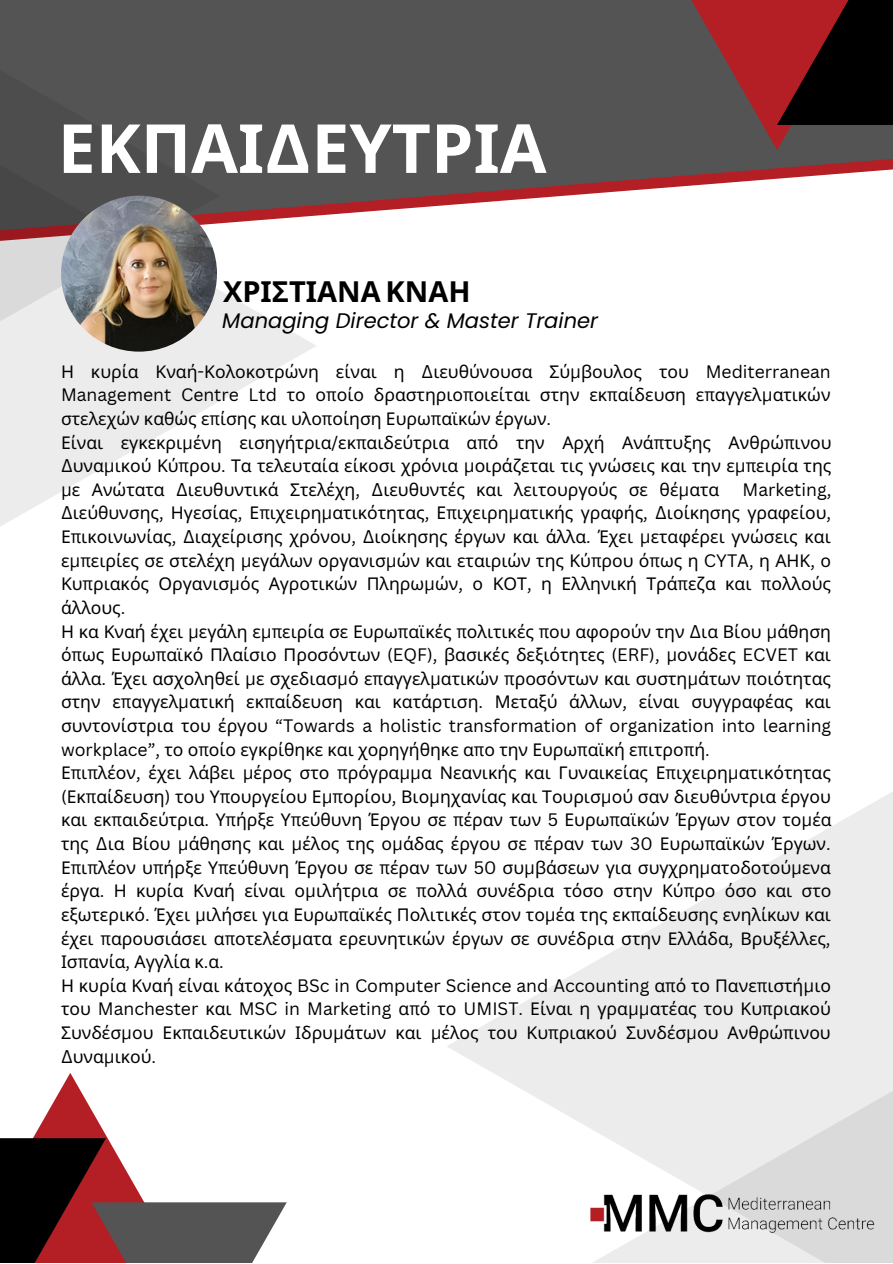
<style>
.page{position:relative;width:893px;height:1264px;background:#fff}
.page>*{position:absolute;margin:0;border:0;box-sizing:border-box;transform-origin:0 0}
.t1{font:700 67.8px "Noto Sans";color:#fff}
.t2{font:700 28.95px "Noto Sans";color:#000}
.t3{font:italic 21px "Poppins";color:#000}
.t4{font:17.55px/23.5px "Noto Sans";color:#000}
.t5{font:17.55px "Canva Sans";color:#000}
.s1{font-family:"Canva Sans"}
.s2{font-family:"Noto Sans"}
</style>
<div class="page">
<svg style="left:220px;top:0;width:672px;height:216px;fill:#545454"></svg>
<svg style="left:0;top:79px;width:317px;height:447px"></svg>
<svg style="left:0;top:0;width:220px;height:463px;fill:#545454"></svg>
<img style="left:61px;top:196px;width:156px;height:155px;border-radius:50%">
<svg style="left:447px;top:792px;width:445px;height:329px"></svg>
<div style="left:587px;top:875px;width:305px;height:387px;background:linear-gradient(to bottom,#f6f6f6,#d5d5d5)"></div>
<svg style="left:33px;top:1073px;width:111px;height:129px"></svg>
<svg style="left:0;top:1138px;width:106px;height:124px;fill:#000"></svg>
<svg style="left:91px;top:1202px;width:196px;height:60px;fill:#545454"></svg>
<svg style="left:629px;top:0;width:263px;height:150px;fill:#545454"></svg>
<svg style="left:777px;top:0;width:115px;height:125px;fill:#000"></svg>
<img style="left:577px;top:1082px;width:308px;height:180px">
<h1 class="t1" style="left:58px;top:100px;width:490px">ΕΚΠΑΙ<span class="s1">Δ</span>ΕΥΤΡΙΑ</h1>
<h2 class="t2" style="left:223px;top:271px;width:249px">ΧΡΙΣΤΙΑΝΑ ΚΝΑΗ</h2>
<p class="t3" style="left:222px;top:306px;width:377px">Managing Director &amp; Master Trainer</p>
<p class="t4" style="left:61px;top:359px;width:772px">Η κυρία Κναή<span class="s1">-</span>Κολοκοτρώνη είναι η <span class="s1">Δ</span>ιευθύνουσα Σύ<span class="s1">μ</span>βουλος του <span class="s1">Mediterranean Management Centre Ltd</span> το ο<span class="s1">π</span>οίο δραστηριο<span class="s1">π</span>οιείται στην εκ<span class="s1">π</span>αίδευση ε<span class="s1">π</span>αγγελ<span class="s1">μ</span>ατικών στελεχών καθώς ε<span class="s1">π</span>ίσης και υλο<span class="s1">π</span>οίηση Ευρω<span class="s1">π</span>αϊκών έργων<span class="s1">.<br></span>Είναι εγκεκρι<span class="s1">μ</span>ένη εισηγήτρια<span class="s1">/</span>εκ<span class="s1">π</span>αιδεύτρια α<span class="s1">π</span>ό την Αρχή Ανά<span class="s1">π</span>τυξης Ανθρώ<span class="s1">π</span>ινου <span class="s1">Δ</span>υνα<span class="s1">μ</span>ικού Κύ<span class="s1">π</span>ρου<span class="s1">.</span> Τα τελευταία είκοσι χρόνια <span class="s1">μ</span>οιράζεται τις γνώσεις και την ε<span class="s1">μπ</span>ειρία της <span class="s1">μ</span>ε Ανώτατα <span class="s1">Δ</span>ιευθυντικά Στελέχη<span class="s1">, Δ</span>ιευθυντές και λειτουργούς σε θέ<span class="s1">μ</span>ατα</p>
<p class="t5" style="left:742px;top:477px;width:90px">Marketing,</p>
<p class="t4" style="left:61px;top:501px;width:771px"><span class="s1">Δ</span>ιεύθυνσης<span class="s1">,</span> Ηγεσίας<span class="s1">,</span> Ε<span class="s1">π</span>ιχειρη<span class="s1">μ</span>ατικότητας<span class="s1">,</span> Ε<span class="s1">π</span>ιχειρη<span class="s1">μ</span>ατικής γραφής<span class="s1">, Δ</span>ιοίκησης γραφείου<span class="s1">, </span>Ε<span class="s1">π</span>ικοινωνίας<span class="s1">, Δ</span>ιαχείρισης χρόνου<span class="s1">, Δ</span>ιοίκησης έργων και άλλα<span class="s1">.</span> Έχει <span class="s1">μ</span>εταφέρει γνώσεις και ε<span class="s1">μπ</span>ειρίες σε στελέχη <span class="s1">μ</span>εγάλων οργανισ<span class="s1">μ</span>ών και εταιριών της Κύ<span class="s1">π</span>ρου ό<span class="s1">π</span>ως η <span class="s1">CYTA,</span> η ΑΗΚ<span class="s1">,</span> ο Κυ<span class="s1">π</span>ριακός Οργανισ<span class="s1">μ</span>ός Αγροτικών Πληρω<span class="s1">μ</span>ών<span class="s1">,</span> ο ΚΟΤ<span class="s1">,</span> η Ελληνική Τρά<span class="s1">π</span>εζα και <span class="s1">π</span>ολλούς άλλους<span class="s1">.<br></span>Η κα Κναή έχει <span class="s1">μ</span>εγάλη ε<span class="s1">μπ</span>ειρία σε Ευρω<span class="s1">π</span>αϊκές <span class="s1">π</span>ολιτικές <span class="s1">π</span>ου αφορούν την <span class="s1">Δ</span>ια Βίου <span class="s1">μ</span>άθηση ό<span class="s1">π</span>ως Ευρω<span class="s1">π</span>αϊκό Πλαίσιο Προσόντων <span class="s1">(EQF),</span> βασικές δεξιότητες <span class="s1">(ERF), μ</span>ονάδες <span class="s1">ECVET</span> και άλλα<span class="s1">.</span> Έχει ασχοληθεί <span class="s1">μ</span>ε σχεδιασ<span class="s1">μ</span>ό ε<span class="s1">π</span>αγγελ<span class="s1">μ</span>ατικών <span class="s1">π</span>ροσόντων και συστη<span class="s1">μ</span>άτων <span class="s1">π</span>οιότητας στην ε<span class="s1">π</span>αγγελ<span class="s1">μ</span>ατική εκ<span class="s1">π</span>αίδευση και κατάρτιση<span class="s1">.</span> Μεταξύ άλλων<span class="s1">,</span> είναι συγγραφέας και</p>
<p class="t5" style="left:61px;top:713px;width:771px"><span class="s2">συντονίστρια του έργου</span> “Towards a holistic transformation of organization into learning</p>
<p class="t4" style="left:61px;top:737px;width:772px"><span class="s1">workplace”,</span> το ο<span class="s1">π</span>οίο εγκρίθηκε και χορηγήθηκε α<span class="s1">π</span>ο την Ευρω<span class="s1">π</span>αϊκή ε<span class="s1">π</span>ιτρο<span class="s1">π</span>ή<span class="s1">.<br></span>Ε<span class="s1">π</span>ι<span class="s1">π</span>λέον<span class="s1">,</span> έχει λάβει <span class="s1">μ</span>έρος στο <span class="s1">π</span>ρόγρα<span class="s1">μμ</span>α Νεανικής και Γυναικείας Ε<span class="s1">π</span>ιχειρη<span class="s1">μ</span>ατικότητας <span class="s1">(</span>Εκ<span class="s1">π</span>αίδευση<span class="s1">)</span> του Υ<span class="s1">π</span>ουργείου Ε<span class="s1">μπ</span>ορίου<span class="s1">,</span> Βιο<span class="s1">μ</span>ηχανίας και Τουρισ<span class="s1">μ</span>ού σαν διευθύντρια έργου και εκ<span class="s1">π</span>αιδεύτρια<span class="s1">.</span> Υ<span class="s1">π</span>ήρξε Υ<span class="s1">π</span>εύθυνη Έργου σε <span class="s1">π</span>έραν των <span class="s1">5</span> Ευρω<span class="s1">π</span>αϊκών Έργων στον το<span class="s1">μ</span>έα της <span class="s1">Δ</span>ια Βίου <span class="s1">μ</span>άθησης και <span class="s1">μ</span>έλος της ο<span class="s1">μ</span>άδας έργου σε <span class="s1">π</span>έραν των <span class="s1">30</span> Ευρω<span class="s1">π</span>αϊκών Έργων<span class="s1">.<br></span>Ε<span class="s1">π</span>ι<span class="s1">π</span>λέον υ<span class="s1">π</span>ήρξε Υ<span class="s1">π</span>εύθυνη Έργου σε <span class="s1">π</span>έραν των <span class="s1">50</span> συ<span class="s1">μ</span>βάσεων για συγχρη<span class="s1">μ</span>ατοδοτού<span class="s1">μ</span>ενα έργα<span class="s1">.</span> Η κυρία Κναή είναι ο<span class="s1">μ</span>ιλήτρια σε <span class="s1">π</span>ολλά συνέδρια τόσο στην Κύ<span class="s1">π</span>ρο όσο και στο εξωτερικό<span class="s1">.</span> Έχει <span class="s1">μ</span>ιλήσει για Ευρω<span class="s1">π</span>αϊκές Πολιτικές στον το<span class="s1">μ</span>έα της εκ<span class="s1">π</span>αίδευσης ενηλίκων και έχει <span class="s1">π</span>αρουσιάσει α<span class="s1">π</span>οτελέσ<span class="s1">μ</span>ατα ερευνητικών έργων σε συνέδρια στην Ελλάδα<span class="s1">,</span> Βρυξέλλες<span class="s1">, </span>Ισ<span class="s1">π</span>ανία<span class="s1">,</span> Αγγλία κ<span class="s1">.</span>α<span class="s1">.<br></span>Η κυρία Κναή είναι κάτοχος <span class="s1">BSc in Computer Science and Accounting</span> α<span class="s1">π</span>ό το Πανε<span class="s1">π</span>ιστή<span class="s1">μ</span>ιο του <span class="s1">Manchester</span> και <span class="s1">MSC in Marketing</span> α<span class="s1">π</span>ό το <span class="s1">UMIST.</span> Είναι η γρα<span class="s1">μμ</span>ατέας του Κυ<span class="s1">π</span>ριακού Συνδέσ<span class="s1">μ</span>ου Εκ<span class="s1">π</span>αιδευτικών Ιδρυ<span class="s1">μ</span>άτων και <span class="s1">μ</span>έλος του Κυ<span class="s1">π</span>ριακού Συνδέσ<span class="s1">μ</span>ου Ανθρώ<span class="s1">π</span>ινου <span class="s1">Δ</span>υνα<span class="s1">μ</span>ικού<span class="s1">.</span></p>
</div>
